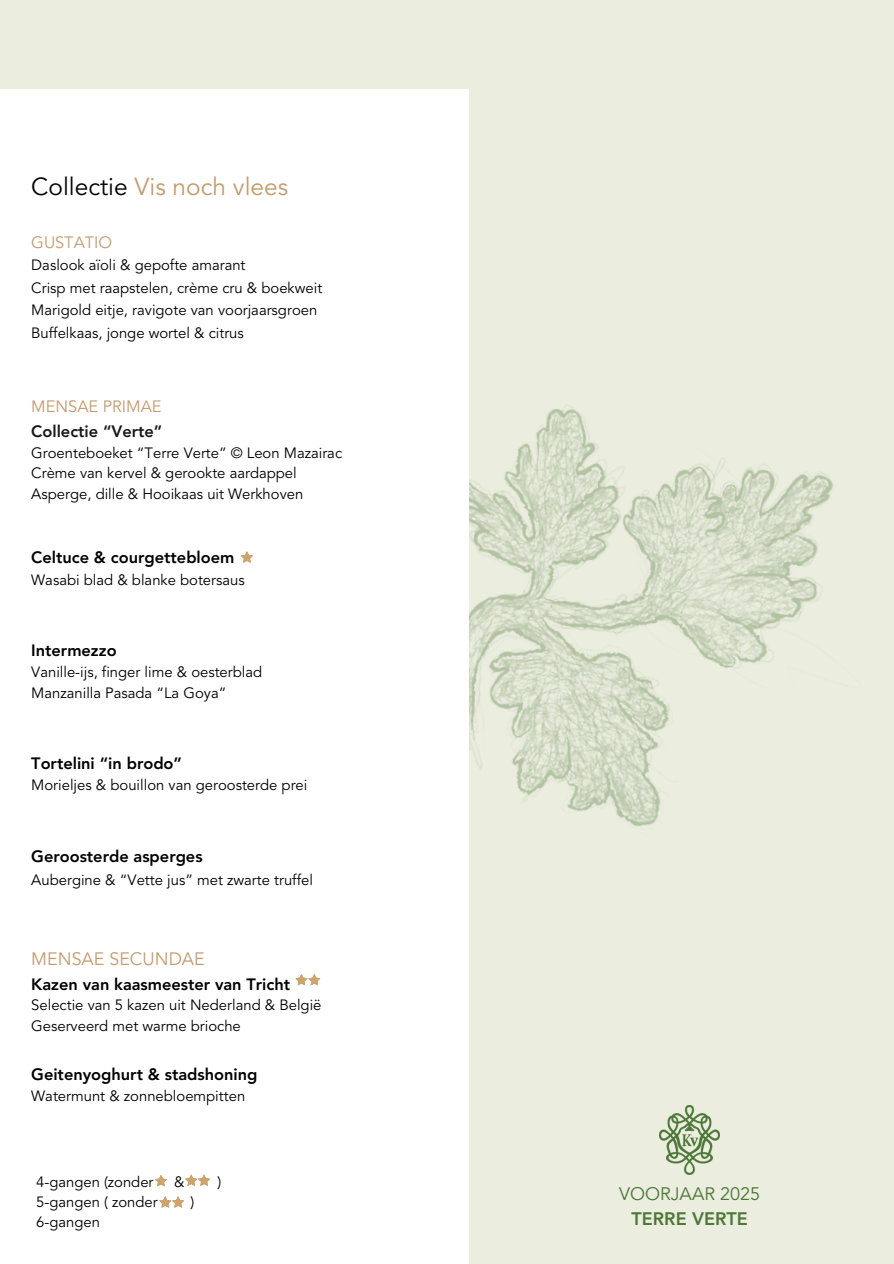
<style>
.page{position:relative;width:894px;height:1264px;background:#fff}
.page>*{position:absolute;margin:0;border:0;box-sizing:border-box;transform-origin:0 0}
.t1{font:24.45px "Avenir";color:#c59b6c}
.t2{font:18px/24.8px "Avenir";color:#4c7838;text-align:center}
.t3{font:17.85px "Avenir";color:#c59b6c}
.t4{font:800 16.35px "Avenir";color:#000}
.t5{font:16.35px "Avenir";color:#c59b6c}
.t6{font:800 16.35px "Avenir";color:#191718}
.t7{font:14.85px "Avenir";color:#000}
.s1{color:#000}
.s2{font-weight:800}
</style>
<div class="page">
<div style="left:0;top:0;width:893px;height:1263px;background:#ebedde"></div>
<img style="left:468px;top:213px;width:365px;height:747px">
<div style="left:0;top:89px;width:468px;height:1174px;background:#fff"></div>
<svg style="left:295px;top:974px;width:25px;height:11px"></svg>
<svg style="left:241px;top:551px;width:12px;height:11px"></svg>
<svg style="left:155px;top:1175px;width:12px;height:11px"></svg>
<svg style="left:185px;top:1174px;width:25px;height:11px"></svg>
<svg style="left:159px;top:1196px;width:25px;height:11px"></svg>
<img style="left:659px;top:1105px;width:60px;height:69px">
<h1 class="t1" style="left:31px;top:168px;width:258px"><span class="s1">Collectie</span> Vis noch vlees</h1>
<p class="t5" style="left:31px;top:230px;width:82px">GUSTATIO</p>
<p class="t7" style="left:31px;top:254px;width:216px">Daslook aïoli &amp; gepofte amarant</p>
<p class="t7" style="left:31px;top:276px;width:292px">Crisp met raapstelen, crème cru &amp; boekweit</p>
<p class="t7" style="left:31px;top:299px;width:287px">Marigold eitje, ravigote van voorjaarsgroen</p>
<p class="t7" style="left:31px;top:321px;width:214px">Buffelkaas, jonge wortel &amp; citrus</p>
<p class="t5" style="left:31px;top:394px;width:132px">MENSAE PRIMAE</p>
<p class="t6" style="left:31px;top:419px;width:133px">Collectie “Verte”</p>
<p class="t7" style="left:31px;top:442px;width:312px">Groenteboeket “Terre Verte” © Leon Mazairac</p>
<p class="t7" style="left:31px;top:462px;width:267px">Crème van kervel &amp; gerookte aardappel</p>
<p class="t7" style="left:31px;top:482px;width:273px">Asperge, dille &amp; Hooikaas uit Werkhoven</p>
<p class="t4" style="left:31px;top:545px;width:205px">Celtuce &amp; courgettebloem</p>
<p class="t7" style="left:31px;top:569px;width:215px">Wasabi blad &amp; blanke botersaus</p>
<p class="t4" style="left:31px;top:638px;width:87px">Intermezzo</p>
<p class="t7" style="left:31px;top:660px;width:232px">Vanille-ijs, finger lime &amp; oesterblad</p>
<p class="t7" style="left:31px;top:682px;width:196px">Manzanilla Pasada “La Goya”</p>
<p class="t4" style="left:31px;top:751px;width:152px">Tortelini “in brodo”</p>
<p class="t7" style="left:31px;top:774px;width:277px">Morieljes &amp; bouillon van geroosterde prei</p>
<p class="t4" style="left:31px;top:844px;width:173px">Geroosterde asperges</p>
<p class="t7" style="left:31px;top:868px;width:283px">Aubergine &amp; “Vette jus” met zwarte truffel</p>
<p class="t3" style="left:31px;top:945px;width:175px">MENSAE SECUNDAE</p>
<p class="t4" style="left:31px;top:971px;width:260px">Kazen van kaasmeester van Tricht</p>
<p class="t7" style="left:31px;top:993px;width:292px">Selectie van 5 kazen uit Nederland &amp; België</p>
<p class="t7" style="left:31px;top:1015px;width:211px">Geserveerd met warme brioche</p>
<p class="t4" style="left:31px;top:1061px;width:227px">Geitenyoghurt &amp; stadshoning</p>
<p class="t7" style="left:31px;top:1084px;width:215px">Watermunt &amp; zonnebloempitten</p>
<p class="t7" style="left:36px;top:1170px;width:119px">4-gangen (zonder</p>
<p class="t7" style="left:174px;top:1170px;width:12px">&amp;</p>
<p class="t7" style="left:217px;top:1170px;width:5px">)</p>
<p class="t7" style="left:36px;top:1190px;width:123px">5-gangen ( zonder</p>
<p class="t7" style="left:190px;top:1190px;width:5px">)</p>
<p class="t7" style="left:36px;top:1210px;width:65px">6-gangen</p>
<p class="t2" style="left:619px;top:1182px;width:142px">VOORJAAR 2025<br><span class="s2">TERRE VERTE</span></p>
</div>
